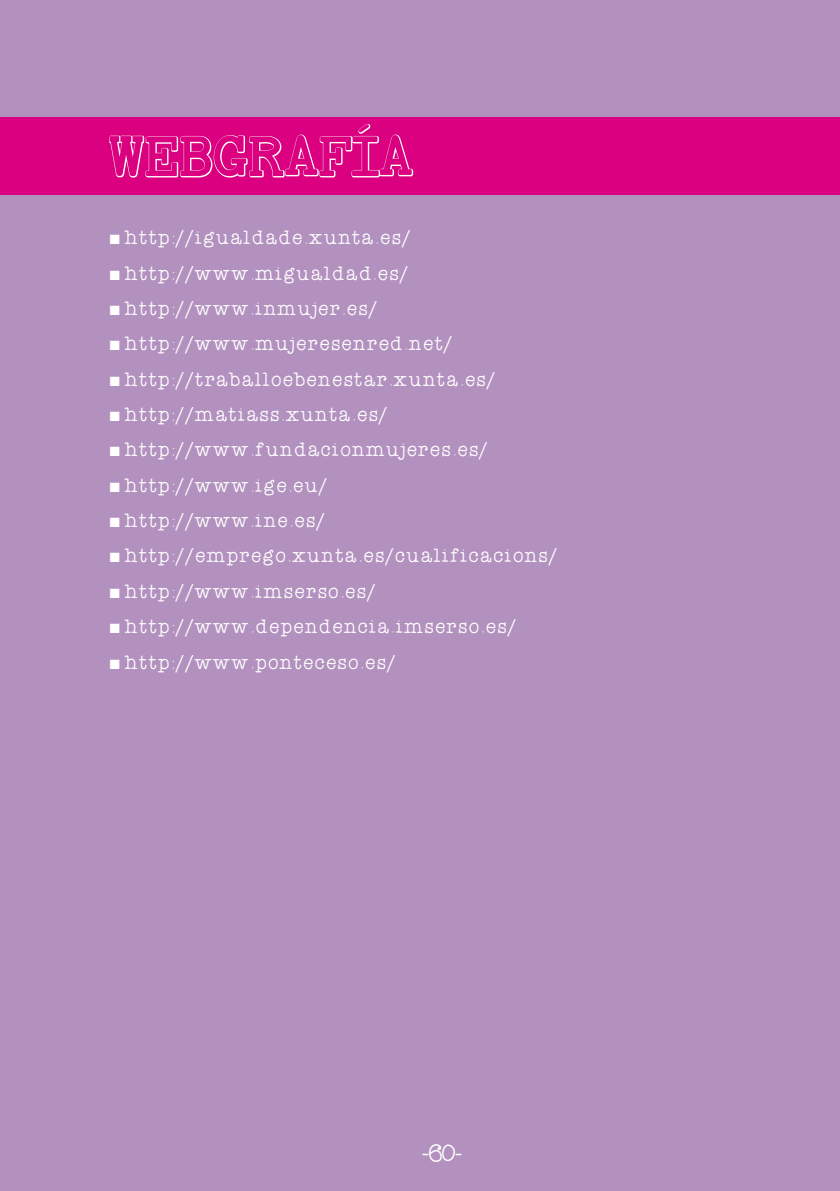
<style>
.page{position:relative;width:840px;height:1191px;background:#fff}
.page>*{position:absolute;margin:0;border:0;box-sizing:border-box;transform-origin:0 0}
.t1{font:60px "Baltimore Typewriter Bold Beveled";color:#fff}
.t2{font:24px "A Typewriter For Me";color:#fff}
.t3{font:20px "A Typewriter For Me";color:#fff}
.s1{font-family:"Arial"}
</style>
<div class="page">
<div style="left:0;top:0;width:839px;height:1191px;background:#b391bf"></div>
<div style="left:0;top:117px;width:839px;height:77px;background:#da007f"></div>
<h1 class="t1" style="left:109px;top:123px;width:306px">WEBGRAFÍA</h1>
<p class="t3" style="left:109px;top:226px;width:304px"><span class="s1">■</span> http://igualdade.xunta.es/</p>
<p class="t3" style="left:109px;top:262px;width:302px"><span class="s1">■</span> http://www.migualdad.es/</p>
<p class="t3" style="left:109px;top:297px;width:271px"><span class="s1">■</span> http://www.inmujer.es/</p>
<p class="t3" style="left:109px;top:332px;width:346px"><span class="s1">■</span> http://www.mujeresenred.net/</p>
<p class="t3" style="left:109px;top:368px;width:389px"><span class="s1">■</span> http://traballoebenestar.xunta.es/</p>
<p class="t3" style="left:109px;top:403px;width:281px"><span class="s1">■</span> http://matiass.xunta.es/</p>
<p class="t3" style="left:109px;top:439px;width:381px"><span class="s1">■</span> http://www.fundacionmujeres.es/</p>
<p class="t3" style="left:109px;top:474px;width:221px"><span class="s1">■</span> http://www.ige.eu/</p>
<p class="t3" style="left:109px;top:509px;width:219px"><span class="s1">■</span> http://www.ine.es/</p>
<p class="t3" style="left:109px;top:545px;width:451px"><span class="s1">■</span> http://emprego.xunta.es/cualificacions/</p>
<p class="t3" style="left:109px;top:580px;width:269px"><span class="s1">■</span> http://www.imserso.es/</p>
<p class="t3" style="left:109px;top:615px;width:410px"><span class="s1">■</span> http://www.dependencia.imserso.es/</p>
<p class="t3" style="left:109px;top:651px;width:289px"><span class="s1">■</span> http://www.ponteceso.es/</p>
<p class="t2" style="left:421px;top:1139px;width:44px">-60-</p>
</div>
